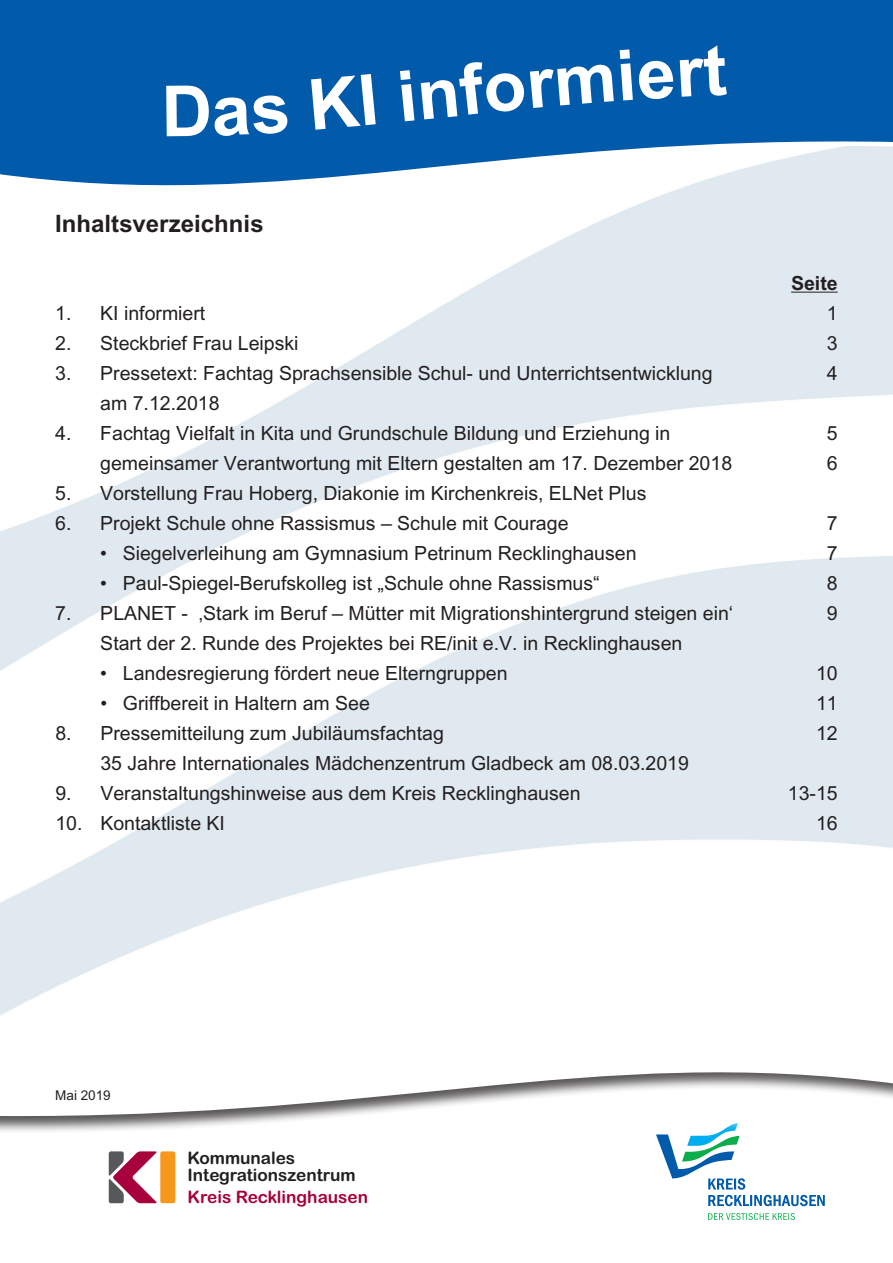
<style>
.page{position:relative;width:893px;height:1263px;background:#fff}
.page>*{position:absolute;margin:0;border:0;box-sizing:border-box;transform-origin:0 0}
.t1{font:700 70.5px "Arial";color:#fff}
.t2{font:700 24px "Arial";color:#231f20}
.t3{font:19.5px "Arial";color:#231f20}
.t4{font:700 19.5px "Arial";color:#231f20}
.t5{font:17.25px/16.8px "Arial Rounded MT Bold";color:#231f20}
.t6{font:17.25px "Arial Rounded MT Bold";color:#a7023c}
.t7{font:13.5px "Arial";color:#231f20}
</style>
<div class="page">
<div style="left:0;top:1070px;width:893px;height:193px;background:#231f20;opacity:.75"></div>
<div style="left:642px;top:1120px;width:207px;height:116px;background:#fff"></div>
<svg style="left:708px;top:1213px;width:87px;height:7px"></svg>
<svg style="left:656px;top:1123px;width:169px;height:83px"></svg>
<div style="left:160px;top:1151px;width:15px;height:52px;background:#f7981d;border-radius:2px"></div>
<svg style="left:109px;top:1151px;width:48px;height:52px"></svg>
<svg style="left:0;top:0;width:893px;height:217px"></svg>
<hr style="left:791px;top:292px;width:47px;height:1px;background:#231f20">
<div style="left:166px;top:85px;width:122px;height:51px;background:#015aaa"></div>
<div style="left:311px;top:75px;width:50px;height:55px;background:#015aaa"></div>
<div style="left:530px;top:64px;width:84px;height:44px;background:#015aaa"></div>
<div style="left:620px;top:49px;width:54px;height:51px;background:#015aaa"></div>
<div style="left:680px;top:45px;width:47px;height:52px;background:#015aaa"></div>
<p class="t2" style="left:55px;top:209px;width:210px">Inhaltsverzeichnis</p>
<h1 class="t1" style="left:354px;top:60px;width:170px;rotate:-6deg">I info</h1>
<p class="t4" style="left:791px;top:272px;width:48px">Seite</p>
<p class="t3" style="left:55px;top:302px;width:152px">1. KI informiert</p>
<p class="t3" style="left:827px;top:302px;width:12px">1</p>
<p class="t3" style="left:55px;top:332px;width:245px">2. Steckbrief Frau Leipski</p>
<p class="t3" style="left:827px;top:332px;width:12px">3</p>
<p class="t3" style="left:55px;top:362px;width:659px">3. Pressetext: Fachtag Sprachsensible Schul- und Unterrichtsentwicklung</p>
<p class="t3" style="left:827px;top:362px;width:12px">4</p>
<p class="t3" style="left:100px;top:392px;width:121px">am 7.12.2018</p>
<p class="t3" style="left:55px;top:422px;width:617px">4. Fachtag Vielfalt in Kita und Grundschule Bildung und Erziehung in</p>
<p class="t3" style="left:827px;top:422px;width:12px">5</p>
<p class="t3" style="left:100px;top:452px;width:633px">gemeinsamer Verantwortung mit Eltern gestalten am 17. Dezember 2018</p>
<p class="t3" style="left:827px;top:452px;width:12px">6</p>
<p class="t3" style="left:55px;top:482px;width:593px">5. Vorstellung Frau Hoberg, Diakonie im Kirchenkreis, ELNet Plus</p>
<p class="t3" style="left:55px;top:512px;width:515px">6. Projekt Schule ohne Rassismus – Schule mit Courage</p>
<p class="t3" style="left:827px;top:512px;width:12px">7</p>
<p class="t3" style="left:100px;top:542px;width:538px">• Siegelverleihung am Gymnasium Petrinum Recklinghausen</p>
<p class="t3" style="left:827px;top:542px;width:12px">7</p>
<p class="t3" style="left:100px;top:572px;width:501px">• Paul-Spiegel-Berufskolleg ist „Schule ohne Rassismus“</p>
<p class="t3" style="left:827px;top:572px;width:12px">8</p>
<p class="t3" style="left:55px;top:602px;width:679px">7. PLANET - ‚Stark im Beruf – Mütter mit Migrationshintergrund steigen ein‘</p>
<p class="t3" style="left:827px;top:602px;width:12px">9</p>
<p class="t3" style="left:100px;top:632px;width:584px">Start der 2. Runde des Projektes bei RE/init e.V. in Recklinghausen</p>
<p class="t3" style="left:100px;top:662px;width:409px">• Landesregierung fördert neue Elterngruppen</p>
<p class="t3" style="left:816px;top:662px;width:23px">10</p>
<p class="t3" style="left:100px;top:692px;width:271px">• Griffbereit in Haltern am See</p>
<p class="t3" style="left:816px;top:692px;width:23px">11</p>
<p class="t3" style="left:55px;top:722px;width:390px">8. Pressemitteilung zum Jubiläumsfachtag</p>
<p class="t3" style="left:816px;top:722px;width:23px">12</p>
<p class="t3" style="left:100px;top:752px;width:590px">35 Jahre Internationales Mädchenzentrum Gladbeck am 08.03.2019</p>
<p class="t3" style="left:55px;top:782px;width:527px">9. Veranstaltungshinweise aus dem Kreis Recklinghausen</p>
<p class="t3" style="left:788px;top:782px;width:51px">13-15</p>
<p class="t3" style="left:55px;top:812px;width:171px">10. Kontaktliste KI</p>
<p class="t3" style="left:816px;top:812px;width:23px">16</p>
<p class="t7" style="left:55px;top:1088px;width:57px">Mai 2019</p>
<p class="t5" style="left:187px;top:1149px;width:170px">Kommunales<br>Integrationszentrum</p>
<p class="t6" style="left:187px;top:1187px;width:182px">Kreis Recklinghausen</p>
</div>
